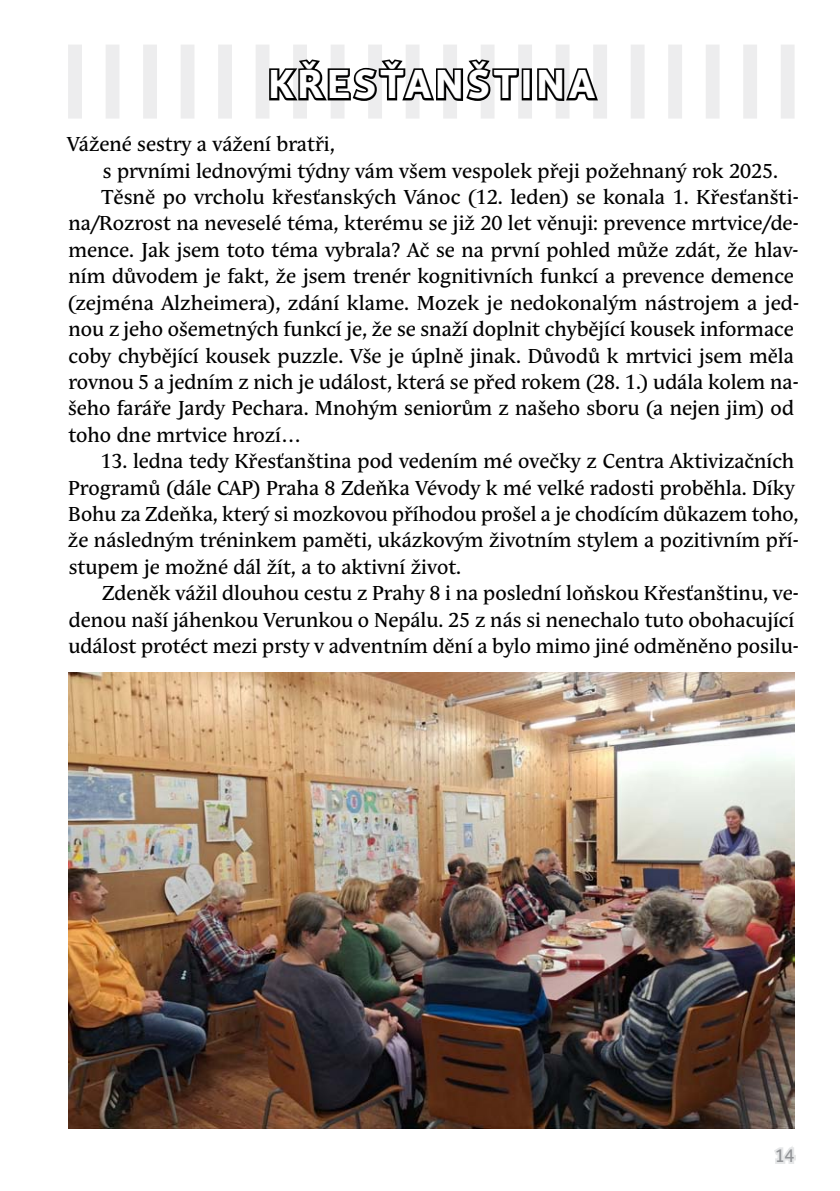
<style>
.page{position:relative;width:840px;height:1191px;background:#fff}
.page>*{position:absolute;margin:0;border:0;box-sizing:border-box;transform-origin:0 0}
.t1{font:700 40px "Andulka Sans Text";letter-spacing:.095em;color:#fff}
.t2{font:20px/26.4px "Andulka Text Pro";color:#000}
.t3{font:18px "Andulka Sans Text";color:#939598}
</style>
<div class="page">
<svg style="left:774px;top:1146px;width:22px;height:18px"></svg>
<div style="left:68px;top:45px;width:14px;height:74px;background:#ededee"></div>
<div style="left:105px;top:45px;width:14px;height:74px;background:#ededee"></div>
<div style="left:143px;top:45px;width:14px;height:74px;background:#ededee"></div>
<div style="left:180px;top:45px;width:14px;height:74px;background:#ededee"></div>
<div style="left:218px;top:45px;width:14px;height:74px;background:#ededee"></div>
<div style="left:255px;top:45px;width:14px;height:74px;background:#ededee"></div>
<div style="left:293px;top:45px;width:14px;height:74px;background:#ededee"></div>
<div style="left:330px;top:45px;width:14px;height:74px;background:#ededee"></div>
<div style="left:368px;top:45px;width:14px;height:74px;background:#ededee"></div>
<div style="left:405px;top:45px;width:14px;height:74px;background:#ededee"></div>
<div style="left:443px;top:45px;width:14px;height:74px;background:#ededee"></div>
<div style="left:480px;top:45px;width:14px;height:74px;background:#ededee"></div>
<div style="left:518px;top:45px;width:13px;height:74px;background:#ededee"></div>
<div style="left:555px;top:45px;width:14px;height:74px;background:#ededee"></div>
<div style="left:593px;top:45px;width:13px;height:74px;background:#ededee"></div>
<div style="left:630px;top:45px;width:14px;height:74px;background:#ededee"></div>
<div style="left:667px;top:45px;width:14px;height:74px;background:#ededee"></div>
<div style="left:705px;top:45px;width:14px;height:74px;background:#ededee"></div>
<div style="left:742px;top:45px;width:14px;height:74px;background:#ededee"></div>
<div style="left:780px;top:45px;width:14px;height:74px;background:#ededee"></div>
<svg style="left:269px;top:57px;width:253px;height:47px"></svg>
<div style="left:521px;top:68px;width:10px;height:32px;border:4px solid #000"></div>
<svg style="left:537px;top:65px;width:61px;height:39px"></svg>
<img style="left:68px;top:672px;width:726px;height:456px">
<h1 class="t1" style="left:268px;top:60px;width:328px">KŘESŤANŠTINA</h1>
<p class="t2" style="left:67px;top:131px;width:269px">Vážené sestry a vážení bratři,</p>
<p class="t2" style="left:103px;top:158px;width:676px">s prvními lednovými týdny vám všem vespolek přeji požehnaný rok 2025.</p>
<p class="t2" style="left:101px;top:184px;width:698px">Těsně po vrcholu křesťanských Vánoc (12. leden) se konala 1. Křesťanšti-</p>
<p class="t2" style="left:68px;top:210px;width:731px">na/Rozrost na neveselé téma, kterému se již 20 let věnuji: prevence mrtvice/de-</p>
<p class="t2" style="left:68px;top:237px;width:731px">mence. Jak jsem toto téma vybrala? Ač se na první pohled může zdát, že hlav-</p>
<p class="t2" style="left:68px;top:263px;width:726px">ním důvodem je fakt, že jsem trenér kognitivních funkcí a prevence demence</p>
<p class="t2" style="left:68px;top:290px;width:732px">(zejména Alzheimera), zdání klame. Mozek je nedokonalým nástrojem a jed-</p>
<p class="t2" style="left:68px;top:316px;width:726px">nou z jeho ošemetných funkcí je, že se snaží doplnit chybějící kousek informace</p>
<p class="t2" style="left:69px;top:342px;width:726px">coby chybějící kousek puzzle. Vše je úplně jinak. Důvodů k mrtvici jsem měla</p>
<p class="t2" style="left:68px;top:369px;width:731px">rovnou 5 a jedním z nich je událost, která se před rokem (28. 1.) udála kolem na-</p>
<p class="t2" style="left:68px;top:395px;width:727px">šeho faráře Jardy Pechara. Mnohým seniorům z našeho sboru (a nejen jim) od</p>
<p class="t2" style="left:68px;top:422px;width:234px">toho dne mrtvice hrozí…</p>
<p class="t2" style="left:68px;top:448px;width:731px;text-indent:32px">13. ledna tedy Křesťanština pod vedením mé ovečky z Centra Aktivizačních Programů (dále CAP) Praha 8 Zdeňka Vévody k mé velké radosti proběhla. Díky Bohu za Zdeňka, který si mozkovou příhodou prošel a je chodícím důkazem toho, že následným tréninkem paměti, ukázkovým životním stylem a pozitivním pří&shy;stupem je možné dál žít, a to aktivní život.</p>
<p class="t2" style="left:68px;top:580px;width:731px;text-indent:34px">Zdeněk vážil dlouhou cestu z Prahy 8 i na poslední loňskou Křesťanštinu, ve&shy;denou naší jáhenkou Verunkou o Nepálu. 25 z nás si nenechalo tuto obohacující událost protéct mezi prsty v adventním dění a bylo mimo jiné odměněno posilu-</p>
<p class="t3" style="left:774px;top:1145px;width:22px">14</p>
</div>
